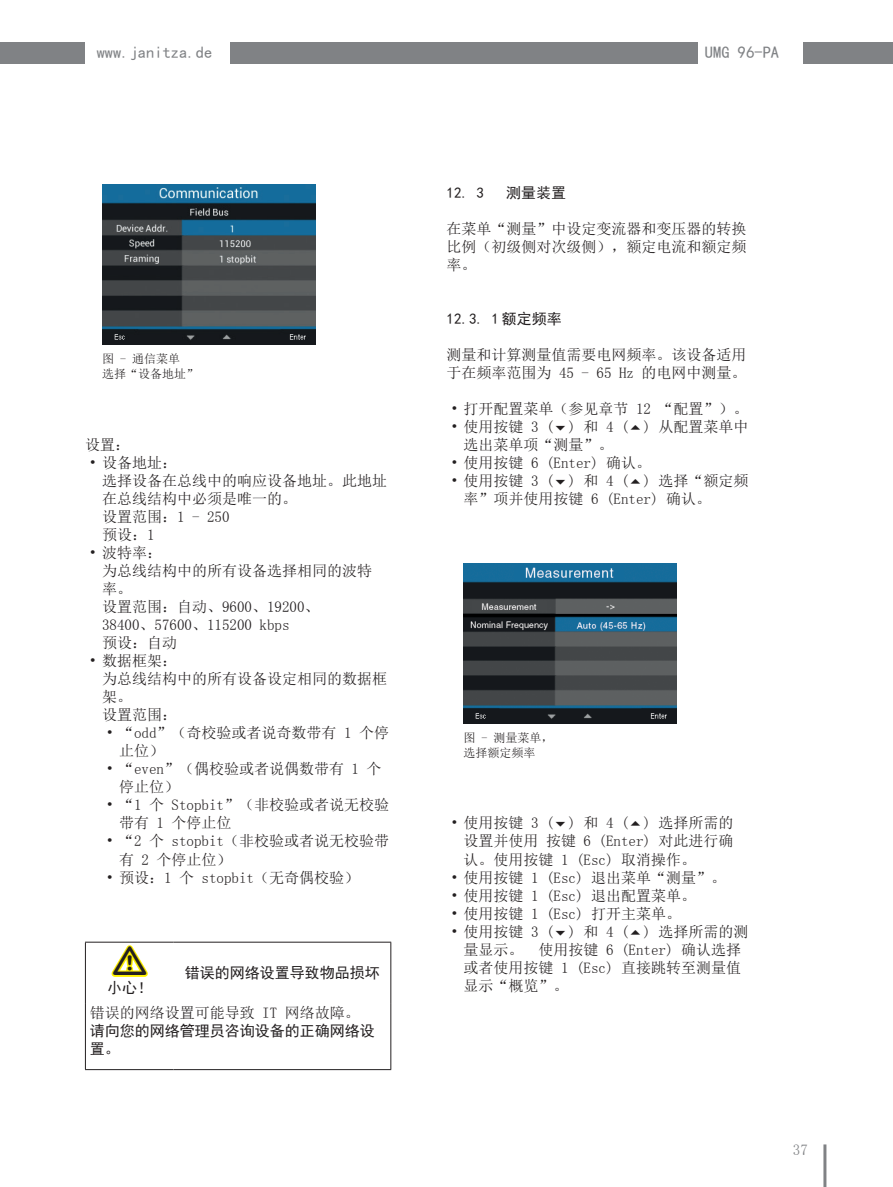
<style>
.page{position:relative;width:893px;height:1187px;background:#fff}
.page>*{position:absolute;margin:0;border:0;box-sizing:border-box;transform-origin:0 0}
.t1{font:16.5px "Sim Hei";color:#808285}
.Fliesstext_10pt_roma{font:15px/18px "Sim Sun";color:#231f20}
._10_linksbündig{font:15px/18px "Sim Hei";color:#231f20}
._10_linksbündig-2{font:15px "Sim Sun";color:#231f20}
.Warnhinweis_Gefahren{font:15px "Sim Hei";color:#231f20}
.Signalwort{font:15px "Sim Hei";color:#231f20}
.t2{font:15px "Sim Sun";color:#808285}
.Abbildungsunterschri{font:12px/15px "Sim Sun";color:#231f20}
</style>
<div class="page">
<hr style="left:823px;top:1144px;width:3px;height:42px;background:#808285">
<div style="left:230px;top:43px;width:467px;height:21px;background:#808285"></div>
<div style="left:804px;top:43px;width:89px;height:21px;background:#808285"></div>
<div style="left:0;top:43px;width:85px;height:21px;background:#808285"></div>
<img style="left:102px;top:185px;width:213px;height:160px">
<hr style="left:85px;top:941px;width:89px;height:1px;background:#231f20">
<hr style="left:174px;top:941px;width:217px;height:1px;background:#231f20">
<hr style="left:85px;top:1069px;width:89px;height:1px;background:#231f20">
<hr style="left:174px;top:1069px;width:217px;height:1px;background:#231f20">
<img style="left:463px;top:563px;width:213px;height:160px">
<svg style="left:85px;top:942px;width:306px;height:127px"></svg>
<p class="t1" style="left:97px;top:44px;width:117px">www.janitza.de</p>
<p class="t1" style="left:705px;top:44px;width:76px">UMG 96-PA</p>
<p class="Abbildungsunterschri" style="left:102px;top:351px;width:97px">图 - 通信菜单<br>选择“设备地址”</p>
<p class="Fliesstext_10pt_roma" style="left:85px;top:436px;width:46px">设置：</p>
<p class="Fliesstext_10pt_roma" style="left:102px;top:454px;width:286px;text-indent:-13px">• 设备地址：<br>选择设备在总线中的响应设备地址。此地址在总线结构中必须是唯一的。<br>设置范围：1 - 250<br>预设：1</p>
<p class="Fliesstext_10pt_roma" style="left:102px;top:544px;width:271px;text-indent:-13px">• 波特率：<br>为总线结构中的所有设备选择相同的波特率。<br>设置范围：自动、9600、19200、<br>38400、57600、115200 kbps<br>预设：自动</p>
<p class="Fliesstext_10pt_roma" style="left:102px;top:652px;width:286px;text-indent:-13px">• 数据框架：<br>为总线结构中的所有设备设定相同的数据框架。<br>设置范围：</p>
<p class="Fliesstext_10pt_roma" style="left:119px;top:724px;width:272px;text-indent:-13px">• “odd”（奇校验或者说奇数带有 1 个停止位）</p>
<p class="Fliesstext_10pt_roma" style="left:119px;top:760px;width:264px;text-indent:-13px">• “even”（偶校验或者说偶数带有 1 个停止位）</p>
<p class="Fliesstext_10pt_roma" style="left:119px;top:796px;width:272px;text-indent:-13px">• “1 个 Stopbit”（非校验或者说无校验带有 1 个停止位</p>
<p class="Fliesstext_10pt_roma" style="left:119px;top:832px;width:272px;text-indent:-13px">• “2 个 stopbit（非校验或者说无校验带有 2 个停止位）</p>
<p class="Fliesstext_10pt_roma" style="left:106px;top:868px;width:254px">• 预设：1 个 stopbit（无奇偶校验）</p>
<p class="Warnhinweis_Gefahren" style="left:185px;top:964px;width:196px">错误的网络设置导致物品损坏</p>
<p class="_10_linksbündig-2" style="left:90px;top:1005px;width:271px">错误的网络设置可能导致 IT 网络故障。</p>
<p class="_10_linksbündig" style="left:90px;top:1021px;width:286px">请向您的网络管理员咨询设备的正确网络设置。</p>
<p class="Signalwort" style="left:107px;top:980px;width:46px">小心！</p>
<p class="_10_linksbündig" style="left:446px;top:184px;width:39px">12. 3</p>
<p class="_10_linksbündig" style="left:506px;top:184px;width:61px">测量装置</p>
<p class="Fliesstext_10pt_roma" style="left:446px;top:220px;width:301px;text-align:justify">在菜单“测量”中设定变流器和变压器的转换比例（初级侧对次级侧），额定电流和额定频率。</p>
<p class="_10_linksbündig" style="left:446px;top:310px;width:117px">12.3. 1 额定频率</p>
<p class="Fliesstext_10pt_roma" style="left:446px;top:346px;width:301px">测量和计算测量值需要电网频率。该设备适用于在频率范围为 45 - 65 Hz 的电网中测量。</p>
<p class="Fliesstext_10pt_roma" style="left:451px;top:400px;width:299px">• 打开配置菜单（参见章节 12 “配置”）。</p>
<p class="Fliesstext_10pt_roma" style="left:463px;top:418px;width:286px;text-indent:-13px">• 使用按键 3 ( ) 和 4 ( ) 从配置菜单中选出菜单项“测量”。</p>
<p class="Fliesstext_10pt_roma" style="left:451px;top:454px;width:202px">• 使用按键 6 (Enter) 确认。</p>
<p class="Fliesstext_10pt_roma" style="left:463px;top:472px;width:286px;text-indent:-13px">• 使用按键 3 ( ) 和 4 ( ) 选择“额定频率”项并使用按键 6 (Enter) 确认。</p>
<p class="Abbildungsunterschri" style="left:463px;top:729px;width:91px">图 - 测量菜单，</p>
<p class="Abbildungsunterschri" style="left:463px;top:744px;width:73px">选择额定频率</p>
<p class="Fliesstext_10pt_roma" style="left:463px;top:814px;width:271px;text-align:justify;text-indent:-13px">• 使用按键 3 ( ) 和 4 ( ) 选择所需的设置并使用 按键 6 (Enter) 对此进行确认。使用按键 1 (Esc) 取消操作。</p>
<p class="Fliesstext_10pt_roma" style="left:451px;top:868px;width:277px">• 使用按键 1 (Esc) 退出菜单“测量”。</p>
<p class="Fliesstext_10pt_roma" style="left:451px;top:886px;width:247px">• 使用按键 1 (Esc) 退出配置菜单。</p>
<p class="Fliesstext_10pt_roma" style="left:451px;top:904px;width:232px">• 使用按键 1 (Esc) 打开主菜单。</p>
<p class="Fliesstext_10pt_roma" style="left:463px;top:922px;width:286px;text-indent:-13px">• 使用按键 3 ( ) 和 4 ( ) 选择所需的测量显示。 使用按键 6 (Enter) 确认选择或者使用按键 1 (Esc) 直接跳转至测量值显示“概览”。</p>
<p class="t2" style="left:793px;top:1142px;width:16px">37</p>
</div>
